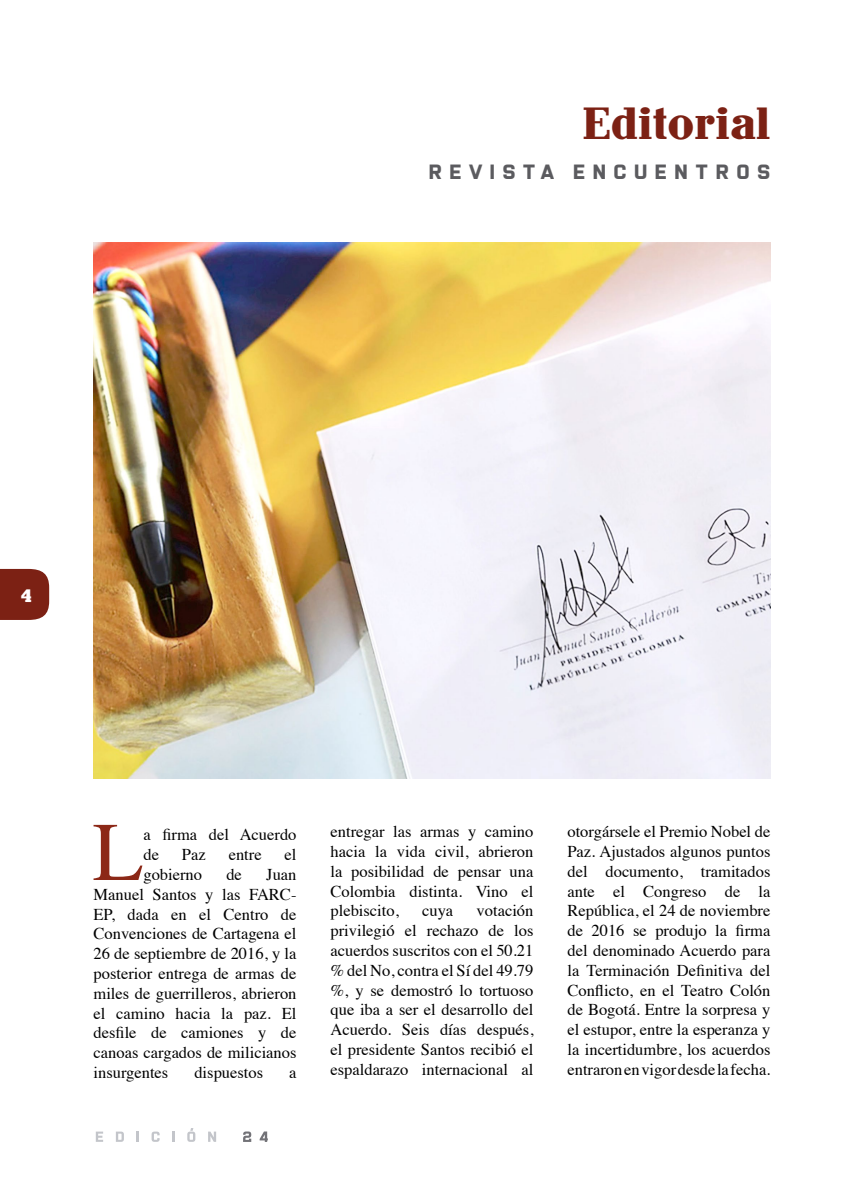
<style>
.page{position:relative;width:864px;height:1188px;background:#fff}
.page>*{position:absolute;margin:0;border:0;box-sizing:border-box;transform-origin:0 0}
.t1{font:83.25px "Times";color:#8c2817}
.t2{font:500 45px "John Hancock CP";color:#7c2114}
.t3{font:21px "X Heighting";letter-spacing:.4em;color:#5b5b5f}
.t4{font:18px "Chunk Five Ex";color:#fff}
.t5{font:16.5px/19.8px "Times";color:#000;text-align:justify}
</style>
<div class="page">
<svg style="left:0;top:569px;width:49px;height:51px;background:#822b1e"></svg>
<svg style="left:96px;top:1132px;width:7px;height:10px"></svg>
<svg style="left:116px;top:1132px;width:8px;height:10px"></svg>
<svg style="left:137px;top:1132px;width:2px;height:10px"></svg>
<svg style="left:152px;top:1132px;width:8px;height:10px"></svg>
<svg style="left:172px;top:1132px;width:3px;height:10px"></svg>
<svg style="left:187px;top:1128px;width:8px;height:14px"></svg>
<svg style="left:208px;top:1132px;width:8px;height:10px"></svg>
<svg style="left:243px;top:1132px;width:8px;height:10px"></svg>
<svg style="left:260px;top:1132px;width:8px;height:10px"></svg>
<img style="left:93px;top:242px;width:678px;height:536px">
<h2 class="t2" style="left:583px;top:98px;width:189px">Editorial</h2>
<p class="t3" style="left:430px;top:159px;width:342px">REVISTA ENCUENTROS</p>
<p class="t4" style="left:21px;top:582px;width:12px">4</p>
<h1 class="t1" style="left:93px;top:774px;width:52px">L</h1>
<p class="t5" style="left:143px;top:824px;width:155px">a firma del Acuerdo de</p>
<p class="t5" style="left:182px;top:843px;width:25px">Paz</p>
<p class="t5" style="left:229px;top:843px;width:34px">entre</p>
<p class="t5" style="left:285px;top:843px;width:13px">el</p>
<p class="t5" style="left:143px;top:863px;width:60px">gobierno</p>
<p class="t5" style="left:226px;top:863px;width:17px">de</p>
<p class="t5" style="left:94px;top:863px;width:204px;text-indent:173px">Juan Manuel Santos y las FARC-EP, dada en el Centro de Convenciones de Cartagena el 26 de septiembre de 2016, y la posterior entrega de armas de miles de guerrilleros, abrieron el camino hacia la paz. El desfile de camiones y de canoas cargados de milicianos insurgentes</p>
<p class="t5" style="left:194px;top:1061px;width:70px">dispuestos</p>
<p class="t5" style="left:289px;top:1061px;width:9px">a</p>
<p class="t5" style="left:331px;top:820px;width:204px">entregar las armas y camino hacia la vida civil, abrieron la posibilidad de pensar una Colombia distinta. Vino el plebiscito,</p>
<p class="t5" style="left:331px;top:900px;width:204px;text-indent:146px">votación privilegió el rechazo de los acuerdos suscritos con el 50.21 % del No, contra el Sí del 49.79 %, y se demostró lo tortuoso que iba a ser el desarrollo del Acuerdo. Seis días después, el presidente Santos recibió el espaldarazo internacional al</p>
<p class="t5" style="left:422px;top:900px;width:33px">cuya</p>
<p class="t5" style="left:567px;top:820px;width:204px">otorgársele el Premio Nobel de Paz. Ajustados algunos puntos del documento, tramitados ante el Congreso de la República, el 24 de noviembre de 2016 se produjo la firma del denominado Acuerdo para la Terminación Definitiva del Conflicto, en el Teatro Colón de Bogotá. Entre la sorpresa y el estupor, entre la esperanza y la incertidumbre, los acuerdos entraron en vigor desde la fecha.</p>
</div>
